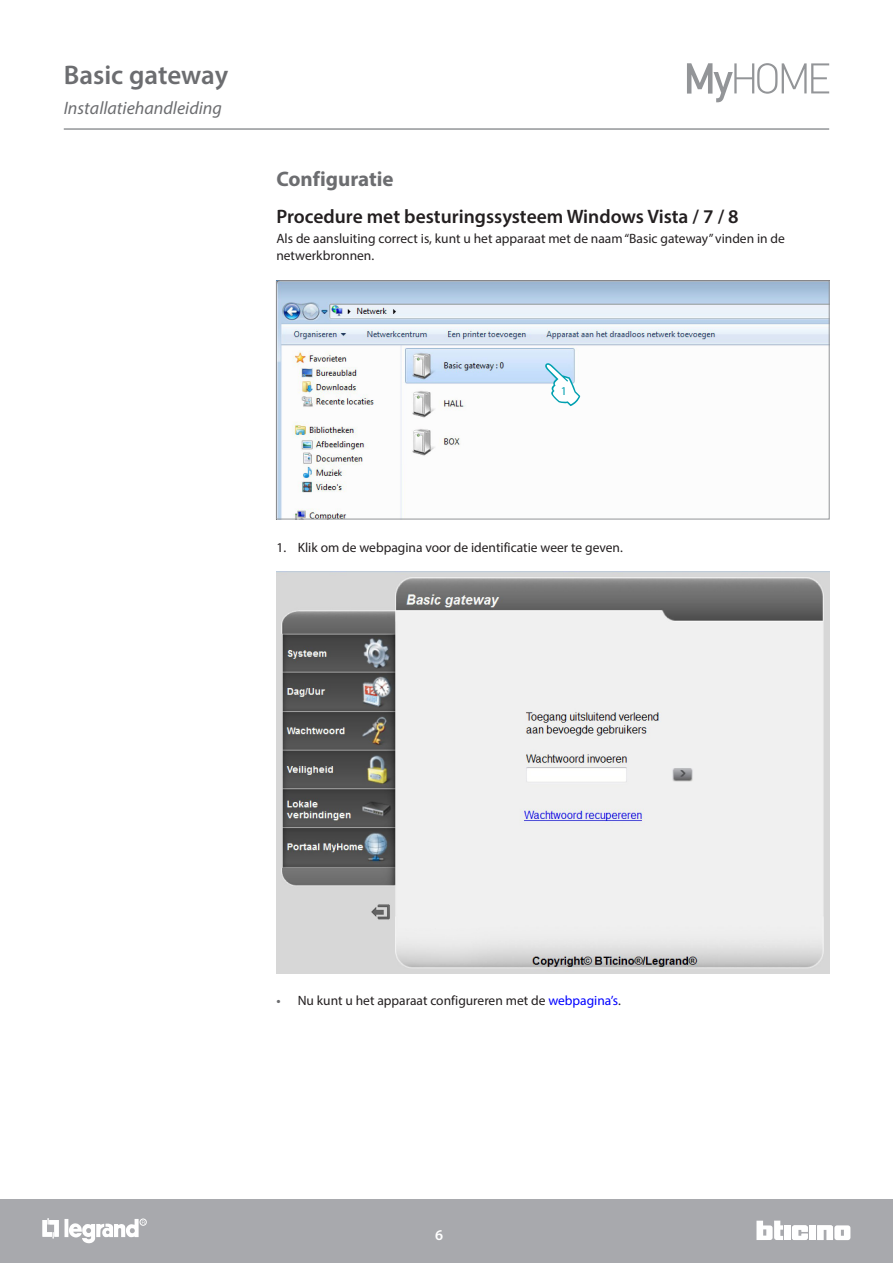
<style>
.page{position:relative;width:893px;height:1263px;background:#fff}
.page>*{position:absolute;margin:0;border:0;box-sizing:border-box;transform-origin:0 0}
.t1{font:600 27px "Myriad Pro";color:#6c6d70}
.t2{font:700 21px "Myriad Pro";color:#6c6d70}
.t3{font:600 19.5px "Myriad Pro";color:#231f20}
.t4{font:italic 18px "Myriad Pro";color:#6c6d70}
.t5{font:600 15px "Myriad Pro";color:#fff}
.t6{font:13.5px/16.2px "Myriad Pro";color:#231f20}
.t7{font:12px "Myriad Pro";color:#00a0b0}
.s1{font-weight:600;color:#6c6d70}
.s2{color:#00f}
</style>
<div class="page">
<hr style="left:64px;top:128px;width:765px;height:2px;background:#939598">
<div style="left:0;top:1199px;width:893px;height:64px;background:#a8a9ad"></div>
<div style="left:784px;top:1225px;width:7px;height:15px;background:#fff"></div>
<div style="left:809px;top:1225px;width:7px;height:15px;background:#fff"></div>
<svg style="left:817px;top:1225px;width:33px;height:15px"></svg>
<svg style="left:756px;top:1220px;width:27px;height:20px"></svg>
<svg style="left:792px;top:1225px;width:16px;height:15px"></svg>
<hr style="left:65px;top:1219px;width:3px;height:18px;background:#fff">
<svg style="left:43px;top:1218px;width:16px;height:20px"></svg>
<svg style="left:68px;top:1219px;width:78px;height:25px"></svg>
<svg style="left:687px;top:63px;width:142px;height:39px"></svg>
<img style="left:276px;top:572px;width:553px;height:401px">
<img style="left:278px;top:283px;width:549px;height:234px">
<div style="left:276px;top:281px;width:553px;height:238px;border:1px solid #939598"></div>
<svg style="left:545px;top:363px;width:35px;height:43px"></svg>
<h1 class="t1" style="left:64px;top:58px;width:166px">Basic gateway</h1>
<h3 class="t4" style="left:64px;top:97px;width:160px">Installatiehandleiding</h3>
<h2 class="t2" style="left:276px;top:165px;width:119px">Configuratie</h2>
<h3 class="t3" style="left:276px;top:204px;width:464px">Procedure met besturingssysteem Windows Vista / 7 / 8</h3>
<p class="t6" style="left:276px;top:231px;width:510px">Als de aansluiting correct is, kunt u het apparaat met de naam “Basic gateway” vinden in de netwerkbronnen.</p>
<p class="t7" style="left:561px;top:383px;width:8px">1</p>
<p class="t6" style="left:276px;top:539px;width:348px">1. Klik om de webpagina voor de identificatie weer te geven.</p>
<p class="t6" style="left:276px;top:992px;width:346px"><span class="s1">•</span> Nu kunt u het apparaat configureren met de <span class="s2">webpagina’s</span>.</p>
<p class="t5" style="left:435px;top:1225px;width:10px">6</p>
</div>
